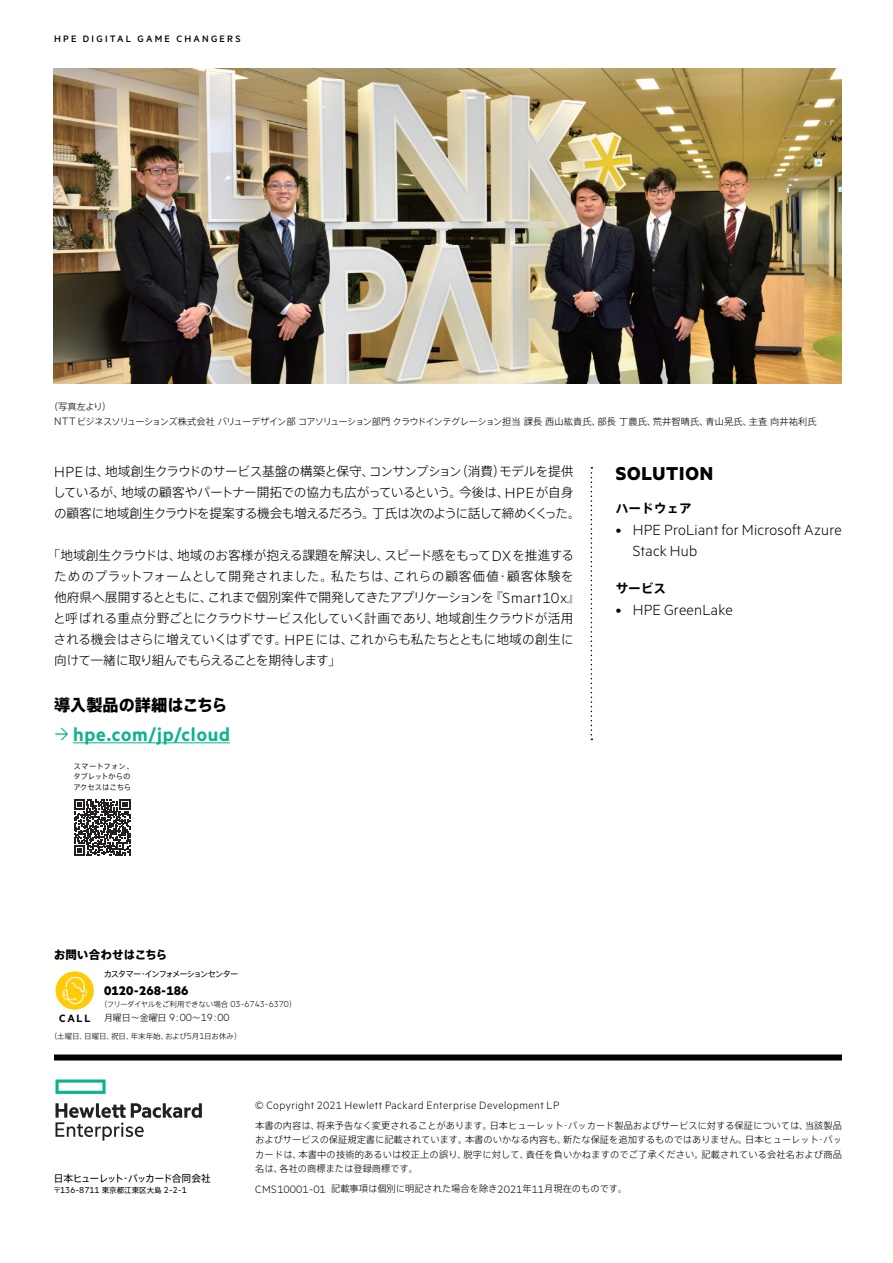
<style>
.page{position:relative;width:893px;height:1263px;background:#fff}
.page>*{position:absolute;margin:0;border:0;box-sizing:border-box;transform-origin:0 0}
.t1{font:600 21px "Metric HPE";letter-spacing:.04em;color:#0ab38d}
.t2{font:700 21px "Metric HPE";letter-spacing:.04em;color:#000}
.t3{font:300 16.5px/21px "Metric HPE";letter-spacing:.015em;color:#000}
.t4{font:800 16.2px "Axis Pro N";color:#000}
.t5{font:700 14.1px "Metric HPE";color:#000}
.t6{font:300 12.75px/21px "Axis Pro N";letter-spacing:-.03em;color:#000}
.t7{font:700 12.75px "Axis Pro N";color:#000}
.t8{font:300 12px "Metric HPE";letter-spacing:.04em;color:#000}
.t9{font:600 12px "Metric HPE";color:#000}
.t10{font:800 11.55px "Axis Pro N";color:#000}
.t11{font:500 10.5px "Metric HPE";letter-spacing:.215em;color:#000}
.t12{font:9.75px "Metric HPE";color:#000}
.t13{font:9.75px "Axis Pro N";letter-spacing:-.07em;color:#000}
.t14{font:300 9.3px/14.4px "Axis Pro N";color:#000;text-align:justify}
.t15{font:300 9.3px/14.2px "Axis Pro N";letter-spacing:-.02em;color:#000}
.t16{font:300 9px "Axis Pro N";letter-spacing:-.015em;color:#000}
.t17{font:8.25px "Axis Pro N";letter-spacing:-.12em;color:#000}
.t18{font:300 7.5px "Axis Pro N";letter-spacing:-.045em;color:#000}
.t19{font:300 7.5px "Axis Pro N";color:#000}
.t20{font:7.5px/10.4px "Axis Pro N";letter-spacing:-.02em;color:#231f20}
.s1{font-family:"Metric HPE";font-size:12px}
.s2{font-family:"Metric HPE";font-size:16.5px}
.s3{font-family:"Metric HPE";font-size:9.75px}
.s4{font-family:"Metric HPE";font-size:11.7px}
.s5{font-family:"Axis Pro N";font-size:7.5px}
</style>
<div class="page">
<svg style="left:56px;top:1079px;width:50px;height:15px"></svg>
<svg style="left:56px;top:1103px;width:146px;height:38px"></svg>
<svg style="left:591px;top:467px;width:1px;height:273px"></svg>
<div style="left:54px;top:1054px;width:788px;height:6px;background:#000"></div>
<hr style="left:73px;top:742px;width:157px;height:1px;background:#0ab38d">
<img style="left:54px;top:68px;width:788px;height:315px">
<div style="left:56px;top:971px;width:38px;height:39px;background:#feca0a;border-radius:50%"></div>
<svg style="left:62px;top:977px;width:25px;height:27px"></svg>
<svg style="left:74px;top:799px;width:56px;height:57px"></svg>
<p class="t11" style="left:54px;top:33px;width:188px">HPE DIGITAL GAME CHANGERS</p>
<p class="t15" style="left:54px;top:400px;width:764px;text-indent:-5px">（写真左より）<br><span class="s1">NTT</span>ビジネスソリューションズ株式会社バリューデザイン部コアソリューション部門クラウドインテグレーション担当課長西山紘貴氏、部長丁農氏、荒井智晴氏、青山晃氏、主査向井祐利氏</p>
<p class="t6" style="left:53px;top:461px;width:529px"><span class="s2">HPE</span>は、地域創生クラウドのサービス基盤の構築と保守、コンサンプション（消費）モデルを提供しているが、地域の顧客やパートナー開拓での協力も広がっているという。今後は、<span class="s2">HPE</span>が自身の顧客に地域創生クラウドを提案する機会も増えるだろう。丁氏は次のように話して締めくくった。</p>
<p class="t6" style="left:53px;top:545px;width:528px;text-indent:-6px">「地域創生クラウドは、地域のお客様が抱える課題を解決し、スピード感をもって<span class="s2">DX</span>を推進するためのプラットフォームとして開発されました。私たちは、これらの顧客価値・顧客体験を他府県へ展開するとともに、これまで個別案件で開発してきたアプリケーションを『<span class="s2">Smart10x</span>』と呼ばれる重点分野ごとにクラウドサービス化していく計画であり、地域創生クラウドが活用される機会はさらに増えていくはずです。<span class="s2">HPE</span>には、これからも私たちとともに地域の創生に向けて一緒に取り組んでもらえることを期待します」</p>
<p class="t4" style="left:54px;top:697px;width:175px">導入製品の詳細はこちら</p>
<h1 class="t1" style="left:73px;top:722px;width:158px">hpe.com/jp/cloud</h1>
<p class="t20" style="left:73px;top:761px;width:62px">スマートフォン、タブレットからのアクセスはこちら</p>
<h1 class="t2" style="left:616px;top:460px;width:99px">SOLUTION</h1>
<p class="t7" style="left:616px;top:502px;width:78px">ハードウェア</p>
<p class="t3" style="left:633px;top:519px;width:211px;text-indent:-17px">• HPE ProLiant for Microsoft Azure<br>Stack Hub</p>
<p class="t7" style="left:616px;top:582px;width:52px">サービス</p>
<p class="t3" style="left:616px;top:599px;width:119px">• HPE GreenLake</p>
<p class="t10" style="left:54px;top:948px;width:115px">お問い合わせはこちら</p>
<p class="t17" style="left:104px;top:969px;width:136px">カスタマー・インフォメーションセンター</p>
<p class="t5" style="left:104px;top:981px;width:86px">0120-268-186</p>
<p class="t18" style="left:100px;top:1000px;width:198px">（フリーダイヤルをご利用できない場合 <span class="s3">03-6743-6370</span>）</p>
<p class="t16" style="left:104px;top:1013px;width:127px">月曜日～金曜日 <span class="s4">9</span>：<span class="s4">00</span>～<span class="s4">19</span>：<span class="s4">00</span></p>
<p class="t19" style="left:50px;top:1032px;width:193px">（土曜日、日曜日、祝日、年末年始、および<span class="s3">5</span>月<span class="s3">1</span>日お休み）</p>
<p class="t9" style="left:59px;top:1011px;width:33px">CALL</p>
<p class="t13" style="left:54px;top:1174px;width:159px">日本ヒューレット・パッカード合同会社</p>
<p class="t12" style="left:53px;top:1184px;width:135px"><span class="s5">〒</span>136-8711 <span class="s5">東京都江東区大島</span> 2-2-1</p>
<p class="t8" style="left:255px;top:1098px;width:306px">© Copyright 2021 Hewlett Packard Enterprise Development LP</p>
<p class="t14" style="left:255px;top:1118px;width:588px">本書の内容は、将来予告なく変更されることがあります。日本ヒューレット・パッカード製品およびサービスに対する保証については、当該製品およびサービスの保証規定書に記載されています。本書のいかなる内容も、新たな保証を追加するものではありません。日本ヒューレット・パッカードは、本書中の技術的あるいは校正上の誤り、脱字に対して、責任を負いかねますのでご了承ください。記載されている会社名および商品名は、各社の商標または登録商標です。</p>
<p class="t14" style="left:255px;top:1182px;width:374px"><span class="s1">CMS10001-01</span> 記載事項は個別に明記された場合を除き<span class="s1">2021</span>年<span class="s1">11</span>月現在のものです。</p>
</div>
